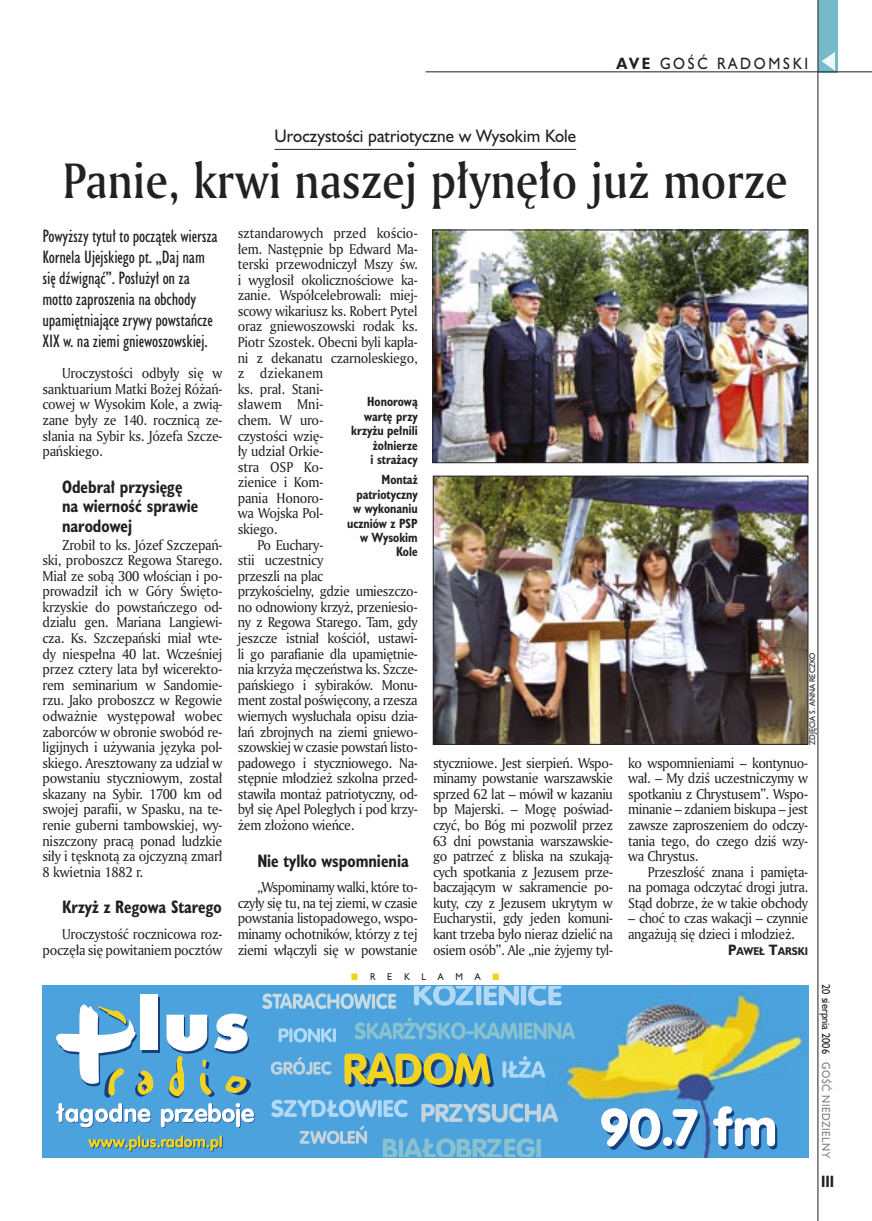
<style>
.page{position:relative;width:872px;height:1221px;background:#fff}
.page>*{position:absolute;margin:0;border:0;box-sizing:border-box;transform-origin:0 0}
._05a_tytyl_AmMd_32_pt{font:48px "Amerigo Md PL";color:#212125;scale:.9 1}
._06-4_lead_lokal_HuCn_11_pt{font:16.5px/21px "Humanst 521 Cn PL";letter-spacing:-.01em;color:#212125}
._04_srodtytul_HuCB_11_pt{font:700 16.5px/19.5px "Humanst 521 Cn PL";color:#212125;scale:.94 1}
._04-3_nadtytul_lokal{font:16.5px "Humanst 521 PL";color:#212125;scale:.94 1}
._15b_temat_prawo{font:15px "Humanst 521 PL";letter-spacing:.2em;color:#212125;scale:.9 1}
._17_pagina_prawa{font:700 15px "Humanst 521 Cn PL";color:#212125;scale:.94 1}
._01_body_tekst{font:13.8px/15.6px "Amerigo PL";letter-spacing:-.03em;color:#212125;text-align:justify;scale:.94 1}
._09_podpis_zdjecia_HuCnB{font:700 12.3px/14.4px "Humanst 521 Cn PL";color:#212125;text-align:right;scale:.94 1}
._19a_data_prawa_GOSC{font:10.5px "Humanst 521 PL";letter-spacing:.05em;color:#7f7f83;scale:.9 1}
._19_data_prawa{font:10.5px "Humanst 521 PL";color:#212125;scale:.9 1}
._12a_autor_na_koncu_HuBd{font:700 10.35px "Humanst 521 PL";color:#212125;scale:.9 1}
._19b_reklama_lewa{font:9px "Humanst 521 PL";color:#212125;scale:.94 1}
._09a_autor_zdjecia_Hu_5_pt{font:7.5px "Humanst 521 PL";color:#212125;scale:.94 1}
.s1{font-weight:700}
.s2{font-size:13.8px}
</style>
<div class="page">
<div style="left:818px;top:0;width:19px;height:72px;background:#75baca"></div>
<hr style="left:817px;top:0;width:1px;height:1220px;background:#212125">
<svg style="left:821px;top:52px;width:14px;height:19px"></svg>
<hr style="left:425px;top:72px;width:447px;height:1px;background:#212125">
<hr style="left:274px;top:149px;width:302px;height:1px;background:#212125">
<img style="left:43px;top:985px;width:765px;height:171px">
<svg style="left:601px;top:1106px;width:176px;height:43px"></svg>
<svg style="left:278px;top:1028px;width:58px;height:14px"></svg>
<svg style="left:271px;top:1099px;width:136px;height:18px;background:#81bfe9"></svg>
<svg style="left:271px;top:1056px;width:60px;height:18px"></svg>
<svg style="left:421px;top:1103px;width:137px;height:19px;background:#89bcdc"></svg>
<svg style="left:262px;top:993px;width:134px;height:16px;background:#8dbfde"></svg>
<svg style="left:355px;top:1017px;width:220px;height:22px;background:#65afd6"></svg>
<svg style="left:502px;top:1056px;width:43px;height:21px"></svg>
<svg style="left:299px;top:1125px;width:68px;height:18px"></svg>
<svg style="left:383px;top:1138px;width:158px;height:18px;background:#6fb4d4"></svg>
<div style="left:142px;top:997px;width:17px;height:55px;background:#17407e"></div>
<div style="left:141px;top:994px;width:17px;height:56px;background:#fff"></div>
<svg style="left:55px;top:1004px;width:200px;height:123px"></svg>
<svg style="left:344px;top:1052px;width:150px;height:35px;background:#98a868"></svg>
<svg style="left:88px;top:1135px;width:135px;height:16px;background:#7da894"></svg>
<img style="left:434px;top:232px;width:372px;height:229px">
<div style="left:432px;top:230px;width:376px;height:233px;border:1px solid #212125"></div>
<img style="left:435px;top:478px;width:371px;height:264px">
<div style="left:433px;top:476px;width:375px;height:268px;border:1px solid #212125"></div>
<svg style="left:414px;top:985px;width:148px;height:20px;background:#85c1ea"></svg>
<p class="_15b_temat_prawo" style="left:616px;top:53px;width:215px"><span class="s1">AVE</span> GOŚĆ RADOMSKI</p>
<p class="_04-3_nadtytul_lokal" style="left:274px;top:125px;width:322px">Uroczystości patriotyczne w Wysokim Kole</p>
<p class="_05a_tytyl_AmMd_32_pt" style="left:63px;top:149px;width:807px">Panie, krwi naszej płynęło już morze</p>
<p class="_06-4_lead_lokal_HuCn_11_pt" style="left:43px;top:225px;width:177px">Powyższy tytuł to początek wiersza<br>Kornela Ujejskiego pt. „Daj nam się dźwignąć”. Posłużył on za motto zaproszenia na obchody upamiętniające zrywy powstańcze<br>XIX w. na ziemi gniewoszowskiej.</p>
<p class="_01_body_tekst" style="left:43px;top:365px;width:193px;text-indent:20px">Uroczystości odbyły się w sanktuarium Matki Bożej Różań&shy;cowej w Wysokim Kole, a zwią&shy;zane były ze 140. rocznicą ze&shy;słania na Sybir ks. Józefa Szcze&shy;pańskiego.</p>
<p class="_04_srodtytul_HuCB_11_pt" style="left:62px;top:476px;width:147px">Odebrał przysięgę na wierność sprawie narodowej</p>
<p class="_01_body_tekst" style="left:43px;top:536px;width:193px;text-indent:20px">Zrobił to ks. Józef Szczepań&shy;ski, proboszcz Regowa Starego.<br>Miał ze sobą 300 włościan i po&shy;prowadził ich w Góry Święto&shy;krzyskie do powstańczego od&shy;działu gen. Mariana Langiewi&shy;cza. Ks. Szczepański miał wte&shy;dy niespełna 40 lat. Wcześniej przez cztery lata był wicerekto&shy;rem seminarium w Sandomie&shy;rzu. Jako proboszcz w Regowie odważnie występował wobec zaborców w obronie swobód re&shy;ligijnych i używania języka pol&shy;skiego. Aresztowany za udział w powstaniu styczniowym, został skazany na Sybir. 1700 km od swojej parafii, w Spasku, na te&shy;renie guberni tambowskiej, wy&shy;niszczony pracą ponad ludzkie siły i tęsknotą za ojczyzną zmarł 8 kwietnia 1882 r.</p>
<p class="_04_srodtytul_HuCB_11_pt" style="left:62px;top:896px;width:171px">Krzyż z Regowa Starego</p>
<p class="_01_body_tekst" style="left:43px;top:925px;width:193px;text-align:right">Uroczystość rocznicowa roz&shy;poczęła się powitaniem pocztów</p>
<p class="_01_body_tekst" style="left:238px;top:225px;width:193px;text-align:left">sztandarowych przed kościo&shy;łem. Następnie bp Edward Ma&shy;terski przewodniczył Mszy św. i wygłosił okolicznościowe ka&shy;zanie. Współcelebrowali: miej&shy;scowy wikariusz ks. Robert Pytel oraz gniewoszowski rodak ks.<br>Piotr Szostek. Obecni byli kapła&shy;ni z dekanatu czarnoleskiego, z dziekanem<br>ks. prał. Stani-<br>sławem Mni-<br>chem. W uro-<br>czystości wzię-<br>ły udział Orkie-<br>stra OSP Ko-<br>zienice i Kom-<br>pania Honoro-<br>wa Wojska Pol-<br>skiego.</p>
<p class="_01_body_tekst" style="left:238px;top:536px;width:193px;text-align:left;text-indent:20px">Po Euchary-<br>stii uczestnicy<br>przeszli na plac<br>przykościelny, gdzie umieszczo&shy;no odnowiony krzyż, przeniesio&shy;ny z Regowa Starego. Tam, gdy jeszcze istniał kościół, ustawi&shy;li go parafianie dla upamiętnie&shy;nia krzyża męczeństwa ks. Szcze&shy;pańskiego i sybiraków. Monu&shy;ment został poświęcony, a rzesza wiernych wysłuchała opisu dzia&shy;łań zbrojnych na ziemi gniewo&shy;szowskiej w czasie powstań listo&shy;padowego i styczniowego. Na&shy;stępnie młodzież szkolna przed&shy;stawiła montaż patriotyczny, od&shy;był się Apel Poległych i pod krzy&shy;żem złożono wieńce.</p>
<p class="_04_srodtytul_HuCB_11_pt" style="left:257px;top:850px;width:162px">Nie tylko wspomnienia</p>
<p class="_01_body_tekst" style="left:238px;top:879px;width:193px;text-indent:20px">„Wspominamy walki, które to&shy;czyły się tu, na tej ziemi, w czasie powstania listopadowego, wspo&shy;minamy ochotników, którzy z tej ziemi włączyli się w powstanie</p>
<p class="_09_podpis_zdjecia_HuCnB" style="left:351px;top:394px;width:72px">Honorową wartę przy krzyżu pełnili żołnierze<br>i strażacy</p>
<p class="_09_podpis_zdjecia_HuCnB" style="left:347px;top:472px;width:77px">Montaż patriotyczny w wykonaniu uczniów z PSP w Wysokim<br>Kole</p>
<p class="_09a_autor_zdjecia_Hu_5_pt" style="left:807px;top:744px;width:100px;rotate:-90deg">ZDJĘCIA S. ANNA RECZKO</p>
<p class="_01_body_tekst" style="left:433px;top:754px;width:193px">styczniowe. Jest sierpień. Wspo&shy;minamy powstanie warszawskie sprzed 62 lat – mówił w kazaniu bp Majerski. – Mogę poświad&shy;czyć, bo Bóg mi pozwolił przez 63 dni powstania warszawskie&shy;go patrzeć z bliska na szukają&shy;cych spotkania z Jezusem prze&shy;baczającym w sakramencie po&shy;kuty, czy z Jezusem ukrytym w Eucharystii, gdy jeden komuni&shy;kant trzeba było nieraz dzielić na osiem osób”. Ale „nie żyjemy tyl-</p>
<p class="_01_body_tekst" style="left:628px;top:754px;width:193px">ko wspomnieniami – kontynuo&shy;wał. – My dziś uczestniczymy w spotkaniu z Chrystusem”. Wspo&shy;minanie – zdaniem biskupa – jest zawsze zaproszeniem do odczy&shy;tania tego, do czego dziś wzy&shy;wa Chrystus.</p>
<p class="_01_body_tekst" style="left:628px;top:863px;width:193px;text-indent:20px">Przeszłość znana i pamięta&shy;na pomaga odczytać drogi jutra.<br>Stąd dobrze, że w takie obchody</p>
<p class="_01_body_tekst" style="left:628px;top:910px;width:193px">– choć to czas wakacji – czynnie angażują się dzieci i młodzież.</p>
<p class="_12a_autor_na_koncu_HuBd" style="left:728px;top:943px;width:91px"><span class="s2">P</span>AWEŁ <span class="s2">T</span>ARSKI</p>
<p class="_19b_reklama_lewa" style="left:370px;top:970px;width:7px">R</p>
<p class="_19b_reklama_lewa" style="left:387px;top:970px;width:7px">E</p>
<p class="_19b_reklama_lewa" style="left:404px;top:970px;width:8px">K</p>
<p class="_19b_reklama_lewa" style="left:421px;top:970px;width:6px">L</p>
<p class="_19b_reklama_lewa" style="left:438px;top:970px;width:8px">A</p>
<p class="_19b_reklama_lewa" style="left:455px;top:970px;width:9px">M</p>
<p class="_19b_reklama_lewa" style="left:475px;top:970px;width:8px">A</p>
<p class="_19_data_prawa" style="left:833px;top:984px;width:79px;rotate:90deg">20 sierpnia 2006</p>
<p class="_19a_data_prawa_GOSC" style="left:833px;top:1062px;width:108px;rotate:90deg">GOŚĆ NIEDZIELNY</p>
<p class="_17_pagina_prawa" style="left:821px;top:1171px;width:15px">III</p>
</div>
